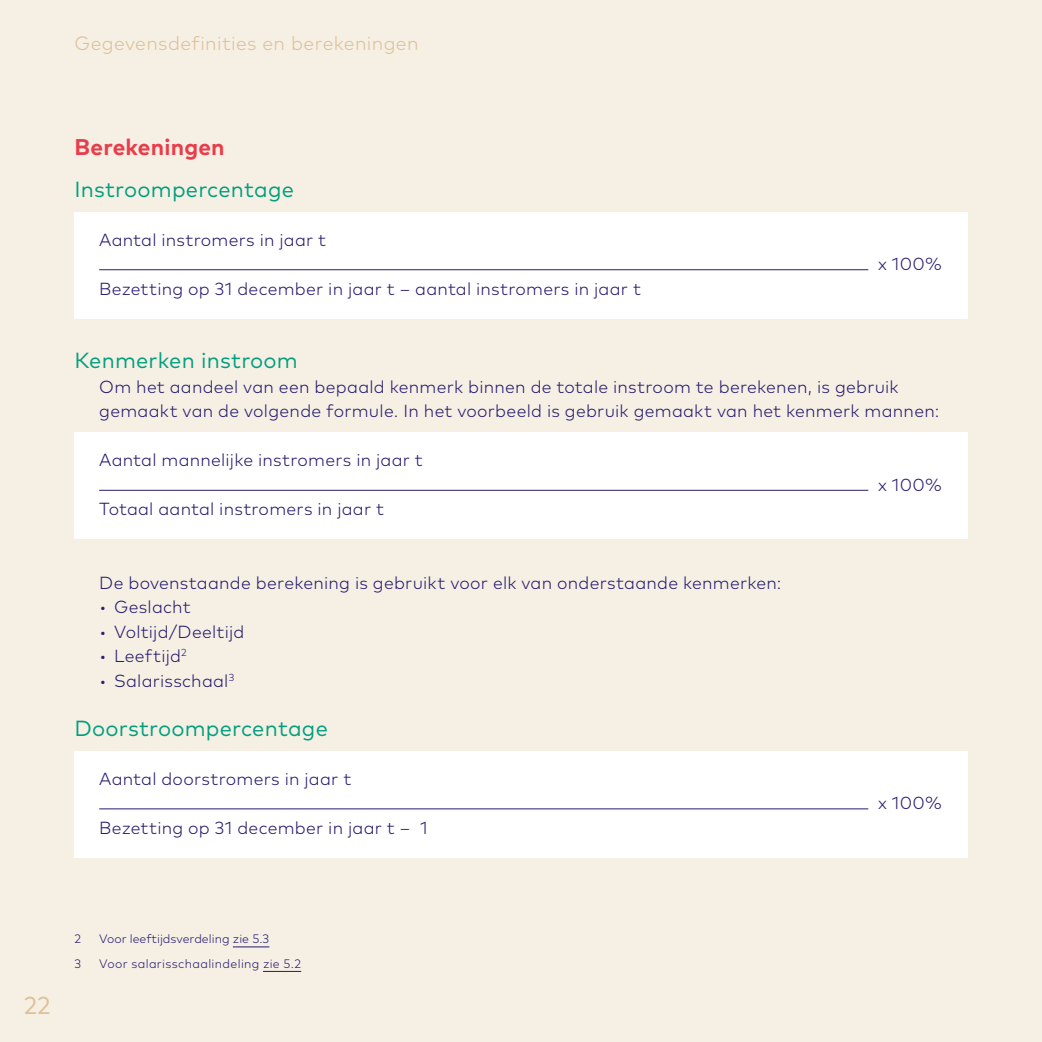
<style>
.page{position:relative;width:1042px;height:1042px;background:#f6efe4}
.page>*{position:absolute;margin:0;border:0;box-sizing:border-box;transform-origin:0 0}
.t1{font:24.5px "Mark Pro";color:#ddc297}
.tussenkop{font:700 22.75px "Mark Pro";letter-spacing:.01em;color:#e83d4a}
.tussenkop_2{font:21.88px "Mark Pro";letter-spacing:.01em;color:#009f7e}
.kop_thema{font:300 19.25px "Mark Pro";letter-spacing:.02em;color:#ddc297}
.brood{font:300 17.5px/24.5px "Mark Pro";letter-spacing:.015em;color:#271c6e}
.brood_berekeningen{font:300 17.5px "Mark Pro";letter-spacing:.015em;color:#271c6e}
.voetnoot{font:300 12.25px "Mark Pro";letter-spacing:.03em;color:#271c6e}
.voetnoot-2{font:300 12.25px "Mark Pro";letter-spacing:.01em;color:#271c6e}
</style>
<div class="page">
<div style="left:74px;top:212px;width:893px;height:57px;background:#fff"></div>
<div style="left:74px;top:261px;width:893px;height:57px;background:#fff"></div>
<div style="left:74px;top:432px;width:893px;height:58px;background:#fff"></div>
<div style="left:74px;top:481px;width:893px;height:58px;background:#fff"></div>
<div style="left:74px;top:751px;width:893px;height:57px;background:#fff"></div>
<div style="left:74px;top:800px;width:893px;height:57px;background:#fff"></div>
<hr style="left:99px;top:269px;width:769px;height:1px;background:#271c6e">
<hr style="left:99px;top:490px;width:769px;height:1px;background:#271c6e">
<hr style="left:99px;top:808px;width:769px;height:1px;background:#271c6e">
<hr style="left:233px;top:946px;width:36px;height:1px;background:#271c6e">
<hr style="left:263px;top:971px;width:38px;height:1px;background:#271c6e">
<p class="kop_thema" style="left:74px;top:28px;width:346px">Gegevensdefinities en berekeningen</p>
<p class="tussenkop" style="left:74px;top:129px;width:152px">Berekeningen</p>
<p class="tussenkop_2" style="left:74px;top:172px;width:221px">Instroompercentage</p>
<p class="brood_berekeningen" style="left:99px;top:226px;width:228px">Aantal instromers in jaar t</p>
<p class="brood_berekeningen" style="left:99px;top:275px;width:543px">Bezetting op 31 december in jaar t – aantal instromers in jaar t</p>
<p class="brood_berekeningen" style="left:878px;top:251px;width:65px">x 100%</p>
<p class="tussenkop_2" style="left:74px;top:344px;width:225px">Kenmerken instroom</p>
<p class="brood" style="left:99px;top:373px;width:841px">Om het aandeel van een bepaald kenmerk binnen de totale instroom te berekenen, is gebruik gemaakt van de volgende formule. In het voorbeeld is gebruik gemaakt van het kenmerk mannen:</p>
<p class="brood_berekeningen" style="left:99px;top:447px;width:325px">Aantal mannelijke instromers in jaar t</p>
<p class="brood_berekeningen" style="left:878px;top:471px;width:65px">x 100%</p>
<p class="brood_berekeningen" style="left:99px;top:496px;width:286px">Totaal aantal instromers in jaar t</p>
<p class="brood" style="left:99px;top:569px;width:684px">De bovenstaande berekening is gebruikt voor elk van onderstaande kenmerken:</p>
<p class="brood" style="left:99px;top:593px;width:93px">• Geslacht</p>
<p class="brood" style="left:99px;top:618px;width:147px">• Voltijd/Deeltijd</p>
<p class="brood" style="left:99px;top:642px;width:89px">• Leeftijd<sup>2</sup></p>
<p class="brood" style="left:99px;top:667px;width:136px">• Salarisschaal<sup>3</sup></p>
<p class="tussenkop_2" style="left:74px;top:711px;width:255px">Doorstroompercentage</p>
<p class="brood_berekeningen" style="left:99px;top:765px;width:253px">Aantal doorstromers in jaar t</p>
<p class="brood_berekeningen" style="left:99px;top:814px;width:330px">Bezetting op 31 december in jaar t – 1</p>
<p class="brood_berekeningen" style="left:878px;top:790px;width:65px">x 100%</p>
<h1 class="t1" style="left:24px;top:987px;width:28px">22</h1>
<p class="voetnoot-2" style="left:74px;top:929px;width:8px">2</p>
<p class="voetnoot-2" style="left:99px;top:929px;width:172px">Voor leeftijdsverdeling zie 5.3</p>
<p class="voetnoot-2" style="left:74px;top:954px;width:8px">3</p>
<p class="voetnoot" style="left:99px;top:954px;width:203px">Voor salarisschaalindeling zie 5.2</p>
</div>
